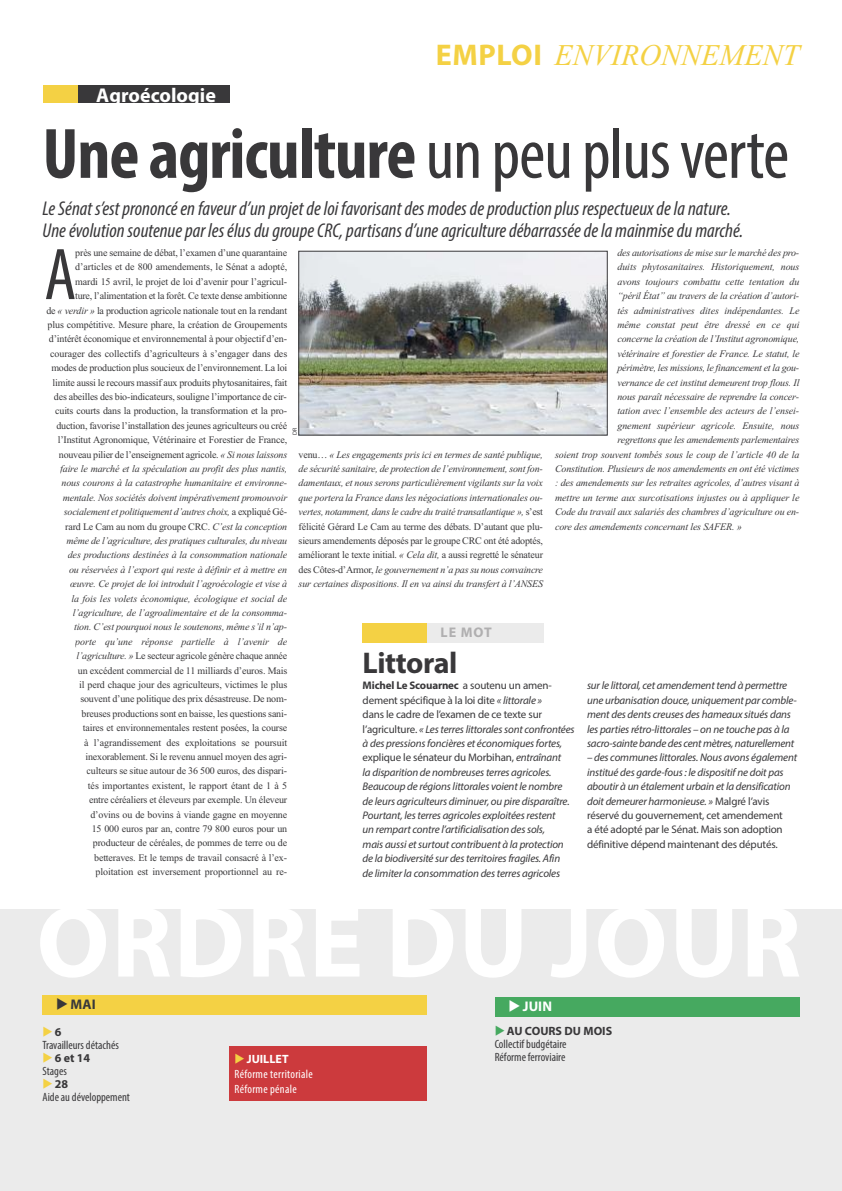
<style>
.page{position:relative;width:842px;height:1191px;background:#fff}
.page>*{position:absolute;margin:0;border:0;box-sizing:border-box;transform-origin:0 0}
.t1{font:condensed 73.9px "Myriad Pro";color:#39383a}
.t2{font:700 condensed 72px "Myriad Pro";letter-spacing:-.015em;color:#39383a}
.t3{font:italic 30px "Times New Roman";color:#f4d144}
.t4{font:700 30px "Myriad Pro";letter-spacing:-.015em;color:#39383a}
.t5{font:italic condensed 20px/22px "Myriad Pro";color:#39383a}
.t6{font:700 20px "Myriad Pro";color:#fff}
.t7{font:700 14px "Myriad Pro";color:#fff}
.t8{font:700 14px "Myriad Pro";color:#b0afb0}
.t9{font:700 14px "Myriad Pro";color:#39383a}
.t10{font:condensed 12px/13px "Myriad Pro";color:#39383a}
.t11{font:condensed 12px/15px "Myriad Pro";letter-spacing:.025em;color:#fff}
.t12{font:italic 11px/14.4px "Myriad Pro";letter-spacing:-.015em;color:#39383a}
.t13{font:10px/14.4px "Times New Roman";letter-spacing:-.015em;color:#39383a;text-align:right}
.t14{font:italic 10px/14.4px "Times New Roman";letter-spacing:-.015em;color:#39383a;text-align:justify}
.t15{font:6px "Myriad Pro";color:#39383a}
.s1{font-family:"Myriad Pro";font-weight:700;font-style:normal}
.s2{font-weight:400}
.s3{font-style:italic}
.s4{font-style:normal}
.s5{font-weight:700;font-style:normal}
.s6{color:#f4d144}
.s7{font-weight:700;font-stretch:normal}
.s8{color:#46a960}
</style>
<div class="page">
<div style="left:0;top:909px;width:842px;height:282px;background:#ebebeb"></div>
<svg style="left:40px;top:909px;width:759px;height:68px"></svg>
<div style="left:43px;top:994px;width:384px;height:20px;background:#f4d144"></div>
<div style="left:495px;top:997px;width:304px;height:19px;background:#46a960"></div>
<div style="left:77px;top:85px;width:152px;height:17px;background:#39383a"></div>
<div style="left:43px;top:85px;width:34px;height:17px;background:#f4d144"></div>
<div style="left:229px;top:1046px;width:198px;height:54px;background:#cc3a3d"></div>
<img style="left:301px;top:253px;width:304px;height:180px">
<div style="left:299px;top:251px;width:308px;height:184px;border:1px solid #39383a"></div>
<div style="left:427px;top:623px;width:116px;height:20px;background:#ebebeb"></div>
<div style="left:363px;top:623px;width:64px;height:20px;background:#f4d144"></div>
<h3 class="t6" style="left:96px;top:88px;width:121px">Agroécologie</h3>
<h3 class="t3" style="left:436px;top:37px;width:365px"><span class="s1">EMPLOI</span> ENVIRONNEMENT</h3>
<h2 class="t2" style="left:43px;top:128px;width:748px">Une agriculture <span class="s2">un peuplusverte</span></h2>
<h3 class="t5" style="left:43px;top:199px;width:702px">LeSénat s’estprononcéenfaveurd’unprojetdeloi favorisantdesmodesdeproductionplus respectueuxdelanature.<br>Uneévolutionsoutenuepar lesélusdugroupeCRC,partisansd’uneagriculturedébarrasséedelamainmisedumarché.</h3>
<p class="t13" style="left:46px;top:245px;width:242px">près une semaine de débat, l’examen d’une quarantaine d’articles et de 800 amendements, le Sénat a adopté,<br>mardi 15 avril, le projet de loi d’avenir pour l’agricul-<br>ture, l’alimentation et la forêt. Ce texte dense ambitionne<br>de <span class="s3">« verdir »</span> la production agricole nationale tout en la rendant plus compétitive. Mesure phare, la création de Groupements d’intérêt économique et environnemental à pour objectif d’en&shy;courager des collectifs d’agriculteurs à s’engager dans des modes de production plus soucieux de l’environnement. La loi limite aussi le recours massif aux produits phytosanitaires, fait des abeilles des bio-indicateurs, souligne l’importance de cir&shy;cuits courts dans la production, la transformation et la pro&shy;duction, favorise l’installation des jeunes agriculteurs ou créé l’Institut Agronomique, Vétérinaire et Forestier de France, nouveau pilier de l’enseignement agricole. <span class="s3">« Si nous laissons faire le marché et la spéculation au profit des plus nantis, nous courons à la catastrophe humanitaire et environne&shy;mentale. Nos sociétés doivent impérativement promouvoir socialement et politiquement d’autres choix,</span> a expliqué Gé&shy;rard Le Cam au nom du groupe CRC. <span class="s3">C’est la conception même de l’agriculture, des pratiques culturales, du niveau<br>des productions destinées à la consommation nationale<br>ou réservées à l’export qui reste à définir et à mettre en œuvre. Ce projet de loi introduit l’agroécologie et vise à<br>la fois les volets économique, écologique et social de l’agriculture, de l’agroalimentaire et de la consomma-<br>tion. C’est pourquoi nous le soutenons, même s’il n’ap-<br>porte qu’une réponse partielle à l’avenir de l’agriculture. »</span> Le secteur agricole génère chaque année<br>un excédent commercial de 11 milliards d’euros. Mais<br>il perd chaque jour des agriculteurs, victimes le plus<br>souvent d’une politique des prix désastreuse. De nom-<br>breuses productions sont en baisse, les questions sani-<br>taires et environnementales restent posées, la course<br>à l’agrandissement des exploitations se poursuit inexorablement. Si le revenu annuel moyen des agri-<br>culteurs se situe autour de 36 500 euros, des dispari-<br>tés importantes existent, le rapport étant de 1 à 5<br>entre céréaliers et éleveurs par exemple. Un éleveur<br>d’ovins ou de bovins à viande gagne en moyenne<br>15 000 euros par an, contre 79 800 euros pour un<br>producteur de céréales, de pommes de terre ou de<br>betteraves. Et le temps de travail consacré à l’ex-<br>ploitation est inversement proportionnel au re-</p>
<p class="t14" style="left:617px;top:245px;width:183px">des autorisations de mise sur le marché des pro-</p>
<p class="t14" style="left:617px;top:260px;width:184px">duits phytosanitaires. Historiquement, nous</p>
<p class="t14" style="left:617px;top:274px;width:184px">avons toujours combattu cette tentation du</p>
<p class="t14" style="left:617px;top:288px;width:183px">“péril État” au travers de la création d’autori-</p>
<p class="t14" style="left:617px;top:303px;width:184px">tés administratives dites indépendantes. Le</p>
<p class="t14" style="left:617px;top:317px;width:184px">même constat peut être dressé en ce qui</p>
<p class="t14" style="left:617px;top:332px;width:184px">concerne la création de l’Institut agronomique,</p>
<p class="t14" style="left:617px;top:346px;width:184px">vétérinaire et forestier de France. Le statut, le</p>
<p class="t14" style="left:617px;top:360px;width:183px">périmètre, les missions, le financement et la gou-</p>
<p class="t14" style="left:617px;top:375px;width:184px">vernance de cet institut demeurent trop flous. Il</p>
<p class="t14" style="left:617px;top:389px;width:183px">nous paraît nécessaire de reprendre la concer-</p>
<p class="t14" style="left:617px;top:404px;width:183px">tation avec l’ensemble des acteurs de l’ensei-</p>
<p class="t14" style="left:617px;top:418px;width:184px">gnement supérieur agricole. Ensuite, nous</p>
<p class="t14" style="left:617px;top:432px;width:184px">regrettons que les amendements parlementaires</p>
<p class="t14" style="left:555px;top:447px;width:246px">soient trop souvent tombés sous le coup de l’article 40 de la</p>
<p class="t14" style="left:555px;top:461px;width:246px">Constitution. Plusieurs de nos amendements en ont été victimes</p>
<p class="t14" style="left:555px;top:476px;width:246px">: des amendements sur les retraites agricoles, d’autres visant à</p>
<p class="t14" style="left:555px;top:490px;width:246px">mettre un terme aux surcotisations injustes ou à appliquer le</p>
<p class="t14" style="left:555px;top:504px;width:246px">Code du travail aux salariés des chambres d’agriculture ou en-</p>
<p class="t14" style="left:555px;top:519px;width:188px">core des amendements concernant les SAFER. »</p>
<h1 class="t1" style="left:44px;top:248px;width:34px">A</h1>
<p class="t15" style="left:293px;top:435px;width:9px;rotate:-90deg">DR</p>
<p class="t14" style="left:299px;top:447px;width:246px"><span class="s4">venu…</span> « Les engagements pris ici en termes de santé publique, de sécurité sanitaire, de protection de l’environnement, sont fon&shy;damentaux, et nous serons particulièrement vigilants sur la voix que portera la France dans les négociations internationales ou&shy;vertes, notamment, dans le cadre du traité transatlantique », <span class="s4">s’est félicité Gérard Le Cam au terme des débats. D’autant que plu&shy;sieurs amendements déposés par le groupe CRC ont été adoptés, améliorant le texte initial.</span> « Cela dit, <span class="s4">a aussi regretté le sénateur des Côtes-d’Armor,</span> le gouvernement n’a pas su nous convaincre sur certaines dispositions. Il en va ainsi du transfert à l’ANSES</p>
<h3 class="t8" style="left:441px;top:626px;width:53px">LE MOT</h3>
<h3 class="t4" style="left:363px;top:651px;width:96px">Littoral</h3>
<p class="t12" style="left:363px;top:679px;width:214px"><span class="s5">Michel Le Scouarnec</span> <span class="s4">a soutenu un amen&shy;dement spécifique à la loi dite</span> « littorale »<br><span class="s4">dans le cadre de l’examen de ce texte sur l’agriculture.</span> « Les terres littorales sont confrontées à des pressions foncières et économiques fortes, <span class="s4">explique le sénateur du Morbihan,</span> entraînant<br>la disparition de nombreuses terres agricoles.<br>Beaucoup de régions littorales voient le nombre de leurs agriculteurs diminuer, ou pire disparaître.<br>Pourtant, les terres agricoles exploitées restent<br>un rempart contre l’artificialisation des sols,<br>mais aussi et surtout contribuent à la protection de la biodiversité sur des territoires fragiles. Afin<br>de limiter la consommation des terres agricoles</p>
<p class="t12" style="left:587px;top:679px;width:211px">sur le littoral, cet amendement tend à permettre une urbanisation douce, uniquement par comble&shy;ment des dents creuses des hameaux situés dans les parties rétro-littorales – on ne touche pas à la sacro-sainte bande des cent mètres, naturellement</p>
<p class="t12" style="left:587px;top:751px;width:212px">– des communes littorales. Nous avons également institué des garde-fous : le dispositif ne doit pas aboutir à un étalement urbain et la densification doit demeurer harmonieuse. » <span class="s4">Malgré l’avis réservé du gouvernement, cet amendement<br>a été adopté par le Sénat. Mais son adoption définitive dépend maintenant des députés.</span></p>
<h3 class="t9" style="left:56px;top:998px;width:41px">◆MAI</h3>
<h3 class="t7" style="left:508px;top:1000px;width:45px">◆JUIN</h3>
<p class="t10" style="left:43px;top:1026px;width:78px"><span class="s6">◆</span><span class="s7">6<br></span>Travailleurs détachés</p>
<p class="t10" style="left:43px;top:1052px;width:49px"><span class="s6">◆</span><span class="s7">6et14<br></span>Stages</p>
<p class="t10" style="left:43px;top:1078px;width:89px"><span class="s6">◆</span><span class="s7">28<br></span>Aide au développement</p>
<p class="t10" style="left:495px;top:1025px;width:119px"><span class="s8">◆</span><span class="s7">AU COURS DU MOIS<br></span>Collectif budgétaire<br>Réforme ferroviaire</p>
<p class="t11" style="left:235px;top:1052px;width:80px"><span class="s6">◆</span><span class="s7">JUILLET<br></span>Réforme territoriale<br>Réforme pénale</p>
</div>
